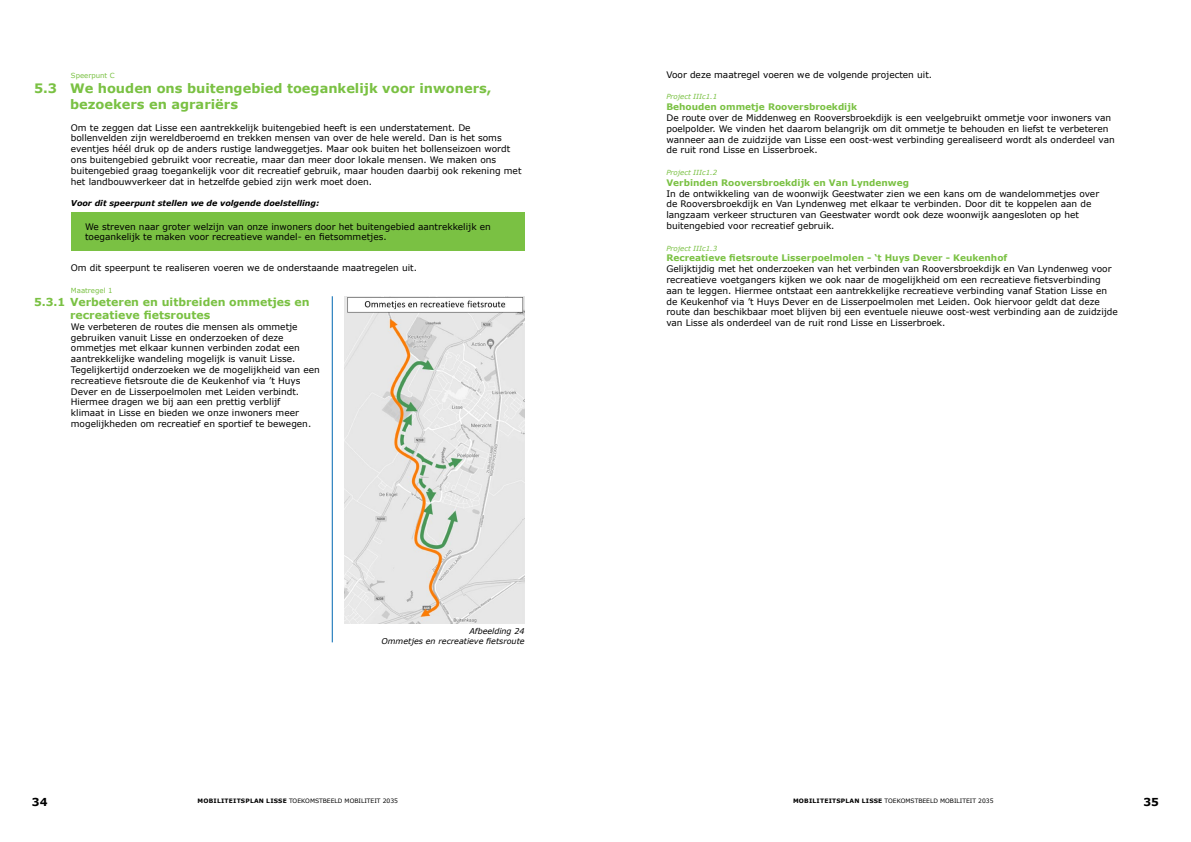
<style>
.page{position:relative;width:1191px;height:842px;background:#fff}
.page>*{position:absolute;margin:0;border:0;box-sizing:border-box;transform-origin:0 0}
.t1{font:700 13px/15.6px "Verdana";color:#7ac143}
.t2{font:700 11px/13.2px "Verdana";color:#7ac143}
.t3{font:700 11px "Verdana";color:#000}
.t4{font:9px/10.8px "Verdana";color:#000}
.t5{font:700 9px "Verdana";color:#7ac143}
.t6{font:italic 700 8px "Verdana";color:#000}
.t7{font:italic 8px/9.6px "Verdana";color:#000;text-align:right}
.t8{font:italic 7px "Verdana";color:#7ac143}
.t9{font:7px "Verdana";color:#7ac143}
.t10{font:6px "Verdana";color:#000}
.s1{font-weight:700}
</style>
<div class="page">
<div style="left:71px;top:212px;width:453px;height:39px;background:#7ac143"></div>
<hr style="left:332px;top:296px;width:1px;height:346px;background:#0067b1">
<img style="left:344px;top:296px;width:180px;height:328px">
<p class="t9" style="left:71px;top:70px;width:45px">Speerpunt C</p>
<h1 class="t1" style="left:70px;top:81px;width:423px;text-indent:-36px">5.3 We houden ons buitengebied toegankelijk voor inwoners, bezoekers en agrariërs</h1>
<p class="t4" style="left:71px;top:122px;width:452px">Om te zeggen dat Lisse een aantrekkelijk buitengebied heeft is een understatement. De bollenvelden zijn wereldberoemd en trekken mensen van over de hele wereld. Dan is het soms eventjes héél druk op de anders rustige landweggetjes. Maar ook buiten het bollenseizoen wordt ons buitengebied gebruikt voor recreatie, maar dan meer door lokale mensen. We maken ons buitengebied graag toegankelijk voor dit recreatief gebruik, maar houden daarbij ook rekening met het landbouwverkeer dat in hetzelfde gebied zijn werk moet doen.</p>
<p class="t6" style="left:71px;top:198px;width:250px">Voor dit speerpunt stellen we de volgende doelstelling:</p>
<p class="t4" style="left:85px;top:221px;width:407px">We streven naar groter welzijn van onze inwoners door het buitengebied aantrekkelijk en toegankelijk te maken voor recreatieve wandel- en fietsommetjes.</p>
<p class="t4" style="left:71px;top:262px;width:348px">Om dit speerpunt te realiseren voeren we de onderstaande maatregelen uit.</p>
<p class="t9" style="left:71px;top:285px;width:43px">Maatregel 1</p>
<p class="t2" style="left:70px;top:295px;width:241px;text-indent:-36px">5.3.1 Verbeteren en uitbreiden ommetjes en recreatieve fietsroutes</p>
<p class="t4" style="left:71px;top:321px;width:250px">We verbeteren de routes die mensen als ommetje gebruiken vanuit Lisse en onderzoeken of deze ommetjes met elkaar kunnen verbinden zodat een aantrekkelijke wandeling mogelijk is vanuit Lisse.<br>Tegelijkertijd onderzoeken we de mogelijkheid van een recreatieve fietsroute die de Keukenhof via ’t Huys Dever en de Lisserpoelmolen met Leiden verbindt.<br>Hiermee dragen we bij aan een prettig verblijf<br>klimaat in Lisse en bieden we onze inwoners meer mogelijkheden om recreatief en sportief te bewegen.</p>
<p class="t7" style="left:381px;top:626px;width:145px">Afbeelding 24<br>Ommetjes en recreatieve fietsroute</p>
<p class="t4" style="left:666px;top:69px;width:267px">Voor deze maatregel voeren we de volgende projecten uit.</p>
<p class="t8" style="left:666px;top:92px;width:52px">Project IIIc1.1</p>
<p class="t5" style="left:666px;top:101px;width:192px">Behouden ommetje Rooversbroekdijk</p>
<p class="t4" style="left:666px;top:112px;width:450px">De route over de Middenweg en Rooversbroekdijk is een veelgebruikt ommetje voor inwoners van poelpolder. We vinden het daarom belangrijk om dit ommetje te behouden en liefst te verbeteren wanneer aan de zuidzijde van Lisse een oost-west verbinding gerealiseerd wordt als onderdeel van de ruit rond Lisse en Lisserbroek.</p>
<p class="t8" style="left:666px;top:168px;width:52px">Project IIIc1.2</p>
<p class="t5" style="left:666px;top:176px;width:244px">Verbinden Rooversbroekdijk en Van Lyndenweg</p>
<p class="t4" style="left:666px;top:188px;width:434px">In de ontwikkeling van de woonwijk Geestwater zien we een kans om de wandelommetjes over de Rooversbroekdijk en Van Lyndenweg met elkaar te verbinden. Door dit te koppelen aan de langzaam verkeer structuren van Geestwater wordt ook deze woonwijk aangesloten op het buitengebied voor recreatief gebruik.</p>
<p class="t8" style="left:666px;top:243px;width:52px">Project IIIc1.3</p>
<p class="t5" style="left:666px;top:252px;width:342px">Recreatieve fietsroute Lisserpoelmolen - ‘t Huys Dever - Keukenhof</p>
<p class="t4" style="left:666px;top:263px;width:453px">Gelijktijdig met het onderzoeken van het verbinden van Rooversbroekdijk en Van Lyndenweg voor recreatieve voetgangers kijken we ook naar de mogelijkheid om een recreatieve fietsverbinding aan te leggen. Hiermee ontstaat een aantrekkelijke recreatieve verbinding vanaf Station Lisse en de Keukenhof via ’t Huys Dever en de Lisserpoelmolen met Leiden. Ook hiervoor geldt dat deze route dan beschikbaar moet blijven bij een eventuele nieuwe oost-west verbinding aan de zuidzijde van Lisse als onderdeel van de ruit rond Lisse en Lisserbroek.</p>
<p class="t3" style="left:32px;top:795px;width:17px">34</p>
<p class="t10" style="left:197px;top:796px;width:202px"><span class="s1">MOBILITEITSPLAN LISSE</span> TOEKOMSTBEELD MOBILITEIT 2035</p>
<p class="t10" style="left:793px;top:796px;width:202px"><span class="s1">MOBILITEITSPLAN LISSE</span> TOEKOMSTBEELD MOBILITEIT 2035</p>
<p class="t3" style="left:1143px;top:795px;width:17px">35</p>
</div>
